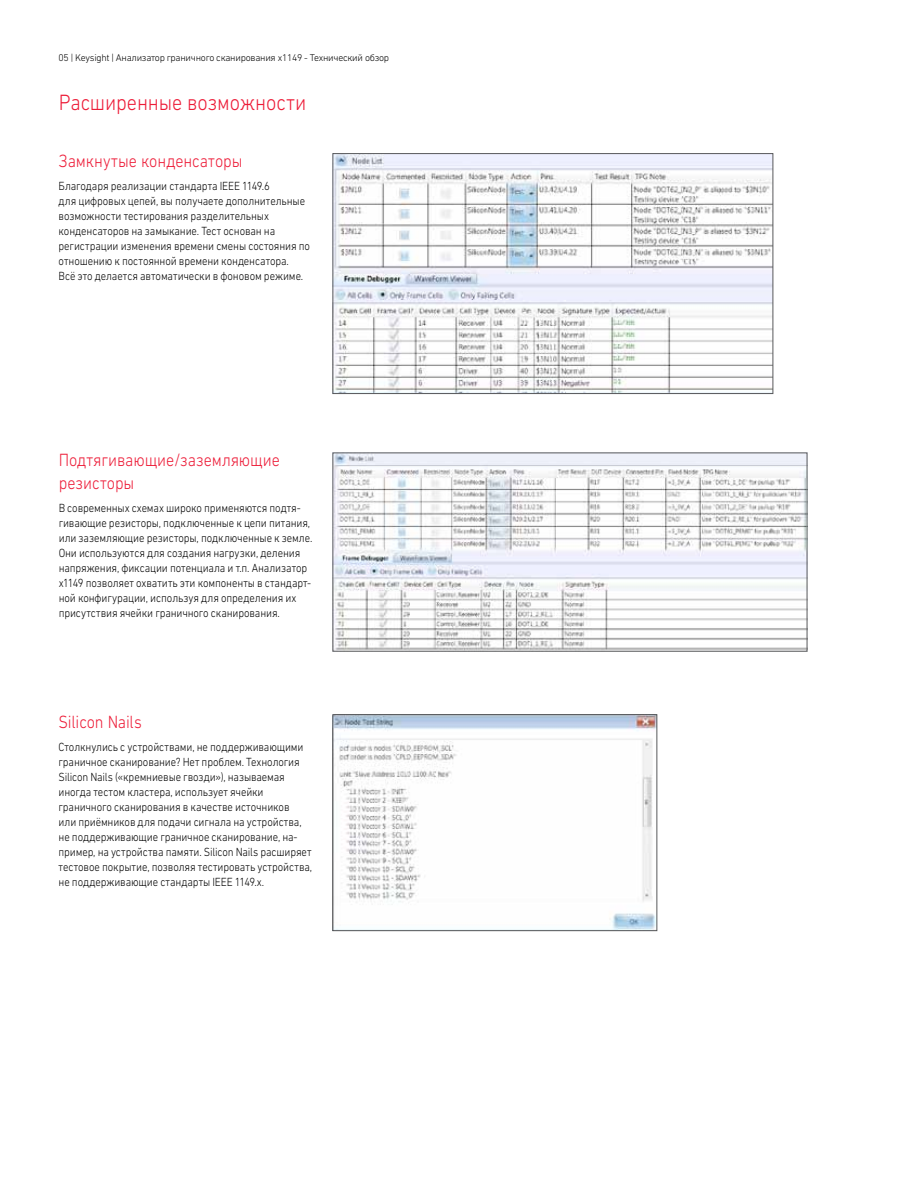
<style>
.page{position:relative;width:918px;height:1188px;background:#fff}
.page>*{position:absolute;margin:0;border:0;box-sizing:border-box;transform-origin:0 0}
.t1{font:300 22.5px "DIN Next CYR";letter-spacing:-.005em;color:#ed1b37;scale:.9 1}
.t2{font:300 18px/22.5px "DIN Next CYR";letter-spacing:-.005em;color:#ed1b37;scale:.9 1}
.t3{font:300 12px/15px "DIN Next CYR";letter-spacing:-.01em;color:#000;scale:.9 1}
.t4{font:300 9.9px "DIN Next CYR";letter-spacing:-.025em;color:#000}
</style>
<div class="page">
<img style="left:335px;top:155px;width:436px;height:237px">
<div style="left:333px;top:153px;width:440px;height:241px;border:1px solid #58595b"></div>
<img style="left:335px;top:455px;width:470px;height:195px">
<div style="left:333px;top:453px;width:474px;height:199px;border:1px solid #58595b"></div>
<img style="left:335px;top:716px;width:320px;height:213px">
<div style="left:333px;top:714px;width:324px;height:217px;border:1px solid #58595b"></div>
<p class="t4" style="left:59px;top:52px;width:332px">05 | Keysight | Анализатор граничного сканирования x1149 - Технический обзор</p>
<h1 class="t1" style="left:59px;top:90px;width:277px">Расширенные возможности</h1>
<h2 class="t2" style="left:59px;top:149px;width:206px">Замкнутые конденсаторы</h2>
<p class="t3" style="left:59px;top:179px;width:281px">Благодаря реализации стандарта IEEE 1149.6<br>для цифровых цепей, вы получаете дополнительные возможности тестирования разделительных конденсаторов на замыкание. Тест основан на регистрации изменения времени смены состояния по отношению к постоянной времени конденсатора.<br>Всё это делается автоматически в фоновом режиме.</p>
<h2 class="t2" style="left:59px;top:448px;width:247px">Подтягивающие/заземляющие резисторы</h2>
<p class="t3" style="left:59px;top:500px;width:283px">В современных схемах широко применяются подтя&shy;гивающие резисторы, подключенные к цепи питания, или заземляющие резисторы, подключенные к земле.<br>Они используются для создания нагрузки, деления напряжения, фиксации потенциала и т.п. Анализатор x1149 позволяет охватить эти компоненты в стандарт&shy;ной конфигурации, используя для определения их присутствия ячейки граничного сканирования.</p>
<h2 class="t2" style="left:59px;top:710px;width:94px">Silicon Nails</h2>
<p class="t3" style="left:59px;top:740px;width:283px">Столкнулись с устройствами, не поддерживающими граничное сканирование? Нет проблем. Технология Silicon Nails («кремниевые гвозди»), называемая иногда тестом кластера, использует ячейки граничного сканирования в качестве источников<br>или приёмников для подачи сигнала на устройства, не поддерживающие граничное сканирование, на&shy;пример, на устройства памяти. Silicon Nails расширяет тестовое покрытие, позволяя тестировать устройства, не поддерживающие стандарты IEEE 1149.x.</p>
</div>
